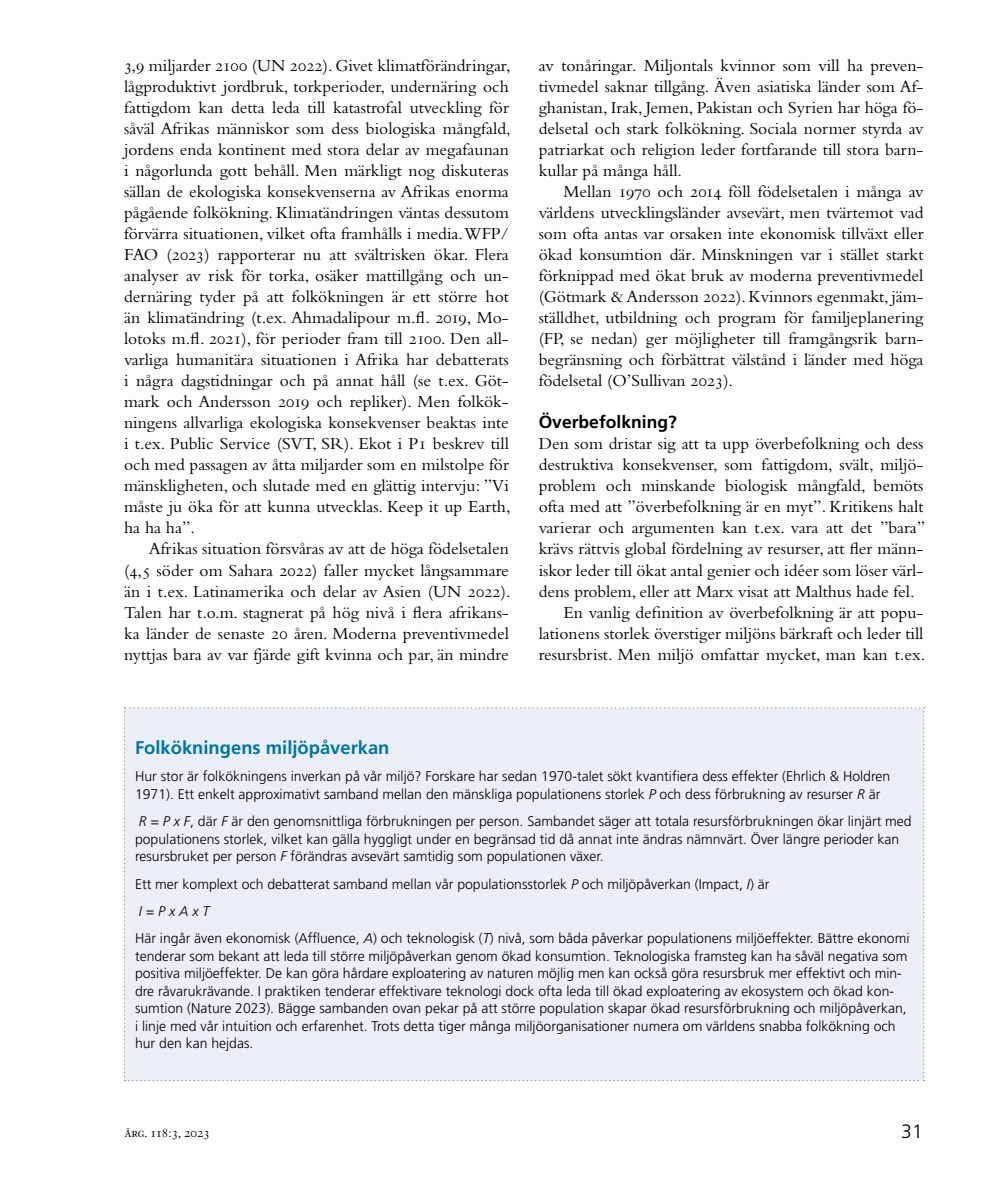
<style>
.page{position:relative;width:993px;height:1191px;background:#fff}
.page>*{position:absolute;margin:0;border:0;box-sizing:border-box;transform-origin:0 0}
.t1{font:300 19.25px "Frutiger LT Pro";color:#000}
.t2{font:700 18.38px "Frutiger LT Pro";color:#0074a6}
.t3{font:17.5px/21px "Bembo Std";color:#000;text-align:justify}
.t4{font:700 17.5px "Frutiger LT Pro";color:#000}
.t5{font:300 14px/17.5px "Frutiger LT Pro";color:#000}
.t6{font:14px "Bembo Std";letter-spacing:-.02em;color:#000}
.s1{font-style:italic}
</style>
<div class="page">
<div style="left:124px;top:707px;width:800px;height:374px;background:#eaeff7"></div>
<p class="t3" style="left:124px;top:55px;width:388px">3,9 miljarder 2100 (UN 2022). Givet klimatförändringar, lågproduktivt jordbruk, torkperioder, undernäring och fattigdom kan detta leda till katastrofal utveckling för såväl Afrikas människor som dess biologiska mångfald, jordens enda kontinent med stora delar av megafaunan i någorlunda gott behåll. Men märkligt nog diskuteras sällan de ekologiska konsekvenserna av Afrikas enorma pågående folkökning. Klimatändringen väntas dessutom förvärra situationen, vilket ofta framhålls i media. WFP/ FAO (2023) rapporterar nu att svältrisken ökar. Flera analyser av risk för torka, osäker mattillgång och un&shy;dernäring tyder på att folkökningen är ett större hot än klimatändring (t.ex. Ahmadalipour m.fl. 2019, Mo&shy;lotoks m.fl. 2021), för perioder fram till 2100. Den all&shy;varliga humanitära situationen i Afrika har debatterats i några dagstidningar och på annat håll (se t.ex. Göt&shy;mark och Andersson 2019 och repliker). Men folkök&shy;ningens allvarliga ekologiska konsekvenser beaktas inte i t.ex. Public Service (SVT, SR). Ekot i P1 beskrev till och med passagen av åtta miljarder som en milstolpe för mänskligheten, och slutade med en glättig intervju: ”Vi måste ju öka för att kunna utvecklas. Keep it up Earth, ha ha ha”.</p>
<p class="t3" style="left:124px;top:538px;width:388px;text-indent:25px">Afrikas situation försvåras av att de höga födelsetalen (4,5 söder om Sahara 2022) faller mycket långsammare än i t.ex. Latinamerika och delar av Asien (UN 2022).<br>Talen har t.o.m. stagnerat på hög nivå i flera afrikans&shy;ka länder de senaste 20 åren. Moderna preventivmedel nyttjas bara av var fjärde gift kvinna och par, än mindre</p>
<p class="t3" style="left:538px;top:55px;width:386px">av tonåringar. Miljontals kvinnor som vill ha preven&shy;tivmedel saknar tillgång. Även asiatiska länder som Af&shy;ghanistan, Irak, Jemen, Pakistan och Syrien har höga fö&shy;delsetal och stark folkökning. Sociala normer styrda av patriarkat och religion leder fortfarande till stora barn&shy;kullar på många håll.</p>
<p class="t3" style="left:538px;top:181px;width:386px;text-indent:25px">Mellan 1970 och 2014 föll födelsetalen i många av världens utvecklingsländer avsevärt, men tvärtemot vad som ofta antas var orsaken inte ekonomisk tillväxt eller ökad konsumtion där. Minskningen var i stället starkt förknippad med ökat bruk av moderna preventivmedel (Götmark &amp; Andersson 2022). Kvinnors egenmakt, jäm&shy;ställdhet, utbildning och program för familjeplanering (FP, se nedan) ger möjligheter till framgångsrik barn&shy;begränsning och förbättrat välstånd i länder med höga födelsetal (O’Sullivan 2023).</p>
<p class="t4" style="left:538px;top:412px;width:140px">Överbefolkning?</p>
<p class="t3" style="left:538px;top:433px;width:386px">Den som dristar sig att ta upp överbefolkning och dess</p>
<p class="t3" style="left:538px;top:454px;width:386px">destruktiva konsekvenser, som fattigdom, svält, miljö-</p>
<p class="t3" style="left:538px;top:475px;width:386px">problem och minskande biologisk mångfald, bemöts</p>
<p class="t3" style="left:538px;top:496px;width:386px">ofta med att ”överbefolkning är en myt”. Kritikens halt</p>
<p class="t3" style="left:538px;top:517px;width:388px">varierar och argumenten kan t.ex. vara att det ”bara”</p>
<p class="t3" style="left:538px;top:538px;width:386px">krävs rättvis global fördelning av resurser, att fler männ-</p>
<p class="t3" style="left:538px;top:559px;width:386px">iskor leder till ökat antal genier och idéer som löser värl-</p>
<p class="t3" style="left:538px;top:580px;width:377px">dens problem, eller att Marx visat att Malthus hade fel.</p>
<p class="t3" style="left:563px;top:601px;width:361px">En vanlig definition av överbefolkning är att popu-</p>
<p class="t3" style="left:538px;top:622px;width:386px">lationens storlek överstiger miljöns bärkraft och leder till</p>
<p class="t3" style="left:538px;top:643px;width:388px">resursbrist. Men miljö omfattar mycket, man kan t.ex.</p>
<p class="t2" style="left:135px;top:736px;width:256px">Folkökningens miljöpåverkan</p>
<p class="t5" style="left:135px;top:767px;width:756px">Hur stor är folkökningens inverkan på vår miljö? Forskare har sedan 1970-talet sökt kvantifiera dess effekter (Ehrlich &amp; Holdren<br>1971). Ett enkelt approximativt samband mellan den mänskliga populationens storlek <span class="s1">P</span> och dess förbrukning av resurser <span class="s1">R</span> är</p>
<p class="t5" style="left:135px;top:812px;width:777px"><span class="s1">R = P x F</span>, där <span class="s1">F</span> är den genomsnittliga förbrukningen per person. Sambandet säger att totala resursförbrukningen ökar linjärt med populationens storlek, vilket kan gälla hyggligt under en begränsad tid då annat inte ändras nämnvärt. Över längre perioder kan resursbruket per person <span class="s1">F</span> förändras avsevärt samtidig som populationen växer.</p>
<p class="t5" style="left:135px;top:870px;width:775px;line-height:27.5px">Ett mer komplext och debatterat samband mellan vår populationsstorlek <span class="s1">P</span> och miljöpåverkan (Impact, <span class="s1">I</span>) är<br><span class="s1">I = P x A x T<br></span>Här ingår även ekonomisk (Affluence, <span class="s1">A</span>) och teknologisk (<span class="s1">T</span>) nivå, som båda påverkar populationens miljöeffekter. Bättre ekonomi</p>
<p class="t5" style="left:135px;top:947px;width:773px">tenderar som bekant att leda till större miljöpåverkan genom ökad konsumtion. Teknologiska framsteg kan ha såväl negativa som positiva miljöeffekter. De kan göra hårdare exploatering av naturen möjlig men kan också göra resursbruk mer effektivt och min&shy;dre råvarukrävande. I praktiken tenderar effektivare teknologi dock ofta leda till ökad exploatering av ekosystem och ökad kon&shy;sumtion (Nature 2023). Bägge sambanden ovan pekar på att större population skapar ökad resursförbrukning och miljöpåverkan, i linje med vår intuition och erfarenhet. Trots detta tiger många miljöorganisationer numera om världens snabba folkökning och hur den kan hejdas.</p>
<p class="t6" style="left:125px;top:1124px;width:87px">årg. 118:3, 2023</p>
<p class="t1" style="left:901px;top:1120px;width:23px">31</p>
</div>
